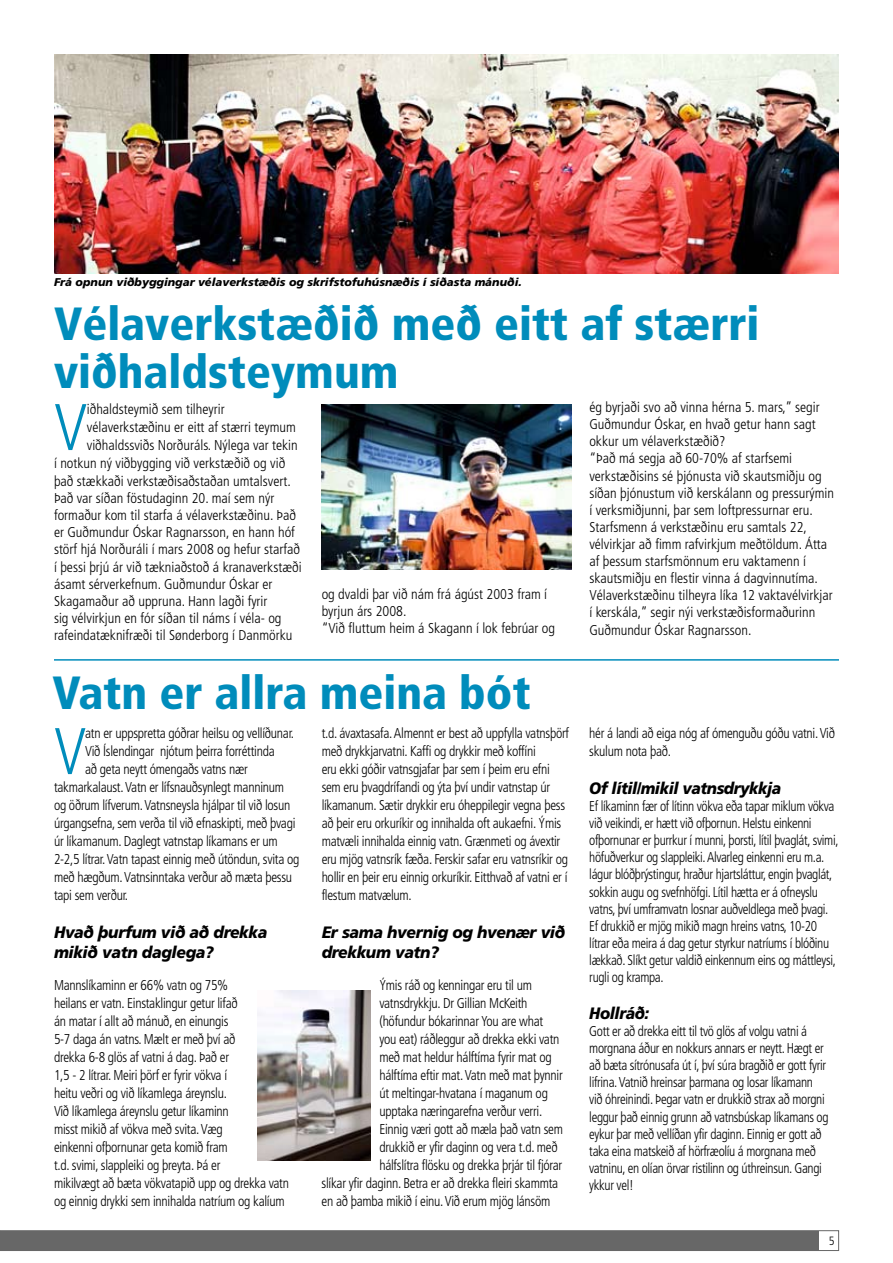
<style>
.page{position:relative;width:893px;height:1263px;background:#fff}
.page>*{position:absolute;margin:0;border:0;box-sizing:border-box;transform-origin:0 0}
.t1{font:300 condensed 65.85px "Frutiger";color:#008cbb}
.t2{font:300 condensed 65.85px "Frutiger";color:#008cbb;scale:.95 1}
.t3{font:900 condensed 46.5px/48px "Frutiger";color:#008cbb}
.t4{font:italic 900 16.5px/19.8px "Frutiger";letter-spacing:-.02em;color:#000;scale:.95 1}
.t5{font:italic 900 16.5px "Frutiger";letter-spacing:-.02em;color:#000;scale:.93 1}
.t6{font:300 condensed 14.25px/18px "Frutiger";letter-spacing:-.02em;color:#000;scale:.95 1}
.t7{font:300 condensed 14.25px/17.1px "Frutiger";color:#000}
.t8{font:300 condensed 14.25px/17.1px "Frutiger";letter-spacing:-.02em;color:#000;scale:.93 1}
.t9{font:300 condensed 12px "Frutiger";color:#000}
.t10{font:italic 900 11.25px "Frutiger";color:#000}
</style>
<div class="page">
<svg style="left:0;top:1230px;width:839px;height:21px"></svg>
<div style="left:0;top:1231px;width:819px;height:19px;background:#676767"></div>
<img style="left:54px;top:54px;width:785px;height:220px">
<img style="left:322px;top:404px;width:249px;height:166px">
<img style="left:257px;top:990px;width:114px;height:171px">
<hr style="left:54px;top:659px;width:785px;height:2px;background:#008cbb">
<p class="t10" style="left:54px;top:276px;width:469px">Frá opnun viðbyggingar vélaverkstæðis og skrifstofuhúsnæðis í síðasta mánuði.</p>
<h2 class="t3" style="left:54px;top:300px;width:707px">Vélaverkstæðið með eitt af stærri viðhaldsteymum</h2>
<h1 class="t1" style="left:54px;top:390px;width:35px">V</h1>
<p class="t7" style="left:87px;top:401px;width:139px">iðhaldsteymið sem tilheyrir</p>
<p class="t7" style="left:87px;top:419px;width:211px">vélaverkstæðinu er eitt af stærri teymum</p>
<p class="t7" style="left:87px;top:437px;width:212px">viðhaldssviðs Norðuráls. Nýlega var tekin</p>
<p class="t7" style="left:54px;top:455px;width:233px">í notkun ný viðbygging við verkstæðið og við</p>
<p class="t7" style="left:54px;top:473px;width:238px">það stækkaði verkstæðisaðstaðan umtalsvert.</p>
<p class="t7" style="left:54px;top:490px;width:222px">Það var síðan föstudaginn 20. maí sem nýr</p>
<p class="t7" style="left:54px;top:507px;width:243px">formaður kom til starfa á vélaverkstæðinu. Það</p>
<p class="t7" style="left:54px;top:524px;width:242px">er Guðmundur Óskar Ragnarsson, en hann hóf</p>
<p class="t7" style="left:54px;top:541px;width:248px">störf hjá Norðuráli í mars 2008 og hefur starfað</p>
<p class="t7" style="left:54px;top:558px;width:249px">í þessi þrjú ár við tækniaðstoð á kranaverkstæði</p>
<p class="t7" style="left:54px;top:575px;width:220px">ásamt sérverkefnum. Guðmundur Óskar er</p>
<p class="t7" style="left:54px;top:592px;width:215px">Skagamaður að uppruna. Hann lagði fyrir</p>
<p class="t7" style="left:54px;top:610px;width:229px">sig vélvirkjun en fór síðan til náms í véla- og</p>
<p class="t7" style="left:54px;top:627px;width:240px">rafeindatæknifræði til Sønderborg í Danmörku</p>
<p class="t7" style="left:322px;top:586px;width:235px">og dvaldi þar við nám frá ágúst 2003 fram í byrjun árs 2008.<br>“Við fluttum heim á Skagann í lok febrúar og</p>
<h2 class="t3" style="left:52px;top:668px;width:480px">Vatn er allra meina bót</h2>
<h1 class="t2" style="left:54px;top:714px;width:36px">V</h1>
<p class="t6" style="left:85px;top:724px;width:221px">atn er uppspretta góðrar heilsu og vellíðunar.</p>
<p class="t6" style="left:322px;top:724px;width:262px">t.d. ávaxtasafa. Almennt er best að uppfylla vatnsþörf með drykkjarvatni. Kaffi og drykkir með koffíni<br>eru ekki góðir vatnsgjafar þar sem í þeim eru efni sem eru þvagdrífandi og ýta því undir vatnstap úr líkamanum. Sætir drykkir eru óheppilegir vegna þess að þeir eru orkuríkir og innihalda oft aukaefni. Ýmis matvæli innihalda einnig vatn. Grænmeti og ávextir eru mjög vatnsrík fæða. Ferskir safar eru vatnsríkir og hollir en þeir eru einnig orkuríkir. Eitthvað af vatni er í flestum matvælum.</p>
<p class="t4" style="left:322px;top:922px;width:258px">Er sama hvernig og hvenær við drekkum vatn?</p>
<p class="t6" style="left:379px;top:976px;width:162px">Ýmis ráð og kenningar eru til um</p>
<p class="t6" style="left:379px;top:994px;width:157px">vatnsdrykkju. Dr Gillian McKeith</p>
<p class="t6" style="left:379px;top:1012px;width:174px">(höfundur bókarinnar You are what</p>
<p class="t6" style="left:379px;top:1030px;width:191px">you eat) ráðleggur að drekka ekki vatn</p>
<p class="t6" style="left:379px;top:1048px;width:183px">með mat heldur hálftíma fyrir mat og</p>
<p class="t6" style="left:379px;top:1066px;width:195px">hálftíma eftir mat. Vatn með mat þynnir</p>
<p class="t6" style="left:379px;top:1084px;width:179px">út meltingar-hvatana í maganum og</p>
<p class="t6" style="left:379px;top:1102px;width:173px">upptaka næringarefna verður verri.</p>
<p class="t6" style="left:379px;top:1120px;width:195px">Einnig væri gott að mæla það vatn sem</p>
<p class="t6" style="left:379px;top:1138px;width:189px">drukkið er yfir daginn og vera t.d. með</p>
<p class="t6" style="left:379px;top:1156px;width:194px">hálfslítra flösku og drekka þrjár til fjórar</p>
<p class="t6" style="left:322px;top:1174px;width:251px">slíkar yfir daginn. Betra er að drekka fleiri skammta</p>
<p class="t6" style="left:322px;top:1192px;width:242px">en að þamba mikið í einu. Við erum mjög lánsöm</p>
<p class="t6" style="left:85px;top:742px;width:201px">Við Íslendingar njótum þeirra forréttinda</p>
<p class="t6" style="left:85px;top:760px;width:173px">að geta neytt ómengaðs vatns nær</p>
<p class="t6" style="left:54px;top:778px;width:244px">takmarkalaust. Vatn er lífsnauðsynlegt manninum</p>
<p class="t6" style="left:54px;top:796px;width:250px">og öðrum lífverum. Vatnsneysla hjálpar til við losun</p>
<p class="t6" style="left:54px;top:814px;width:256px">úrgangsefna, sem verða til við efnaskipti, með þvagi</p>
<p class="t6" style="left:54px;top:832px;width:237px">úr líkamanum. Daglegt vatnstap líkamans er um</p>
<p class="t6" style="left:54px;top:850px;width:260px">2-2,5 lítrar. Vatn tapast einnig með útöndun, svita og</p>
<p class="t6" style="left:54px;top:868px;width:252px">með hægðum. Vatnsinntaka verður að mæta þessu</p>
<p class="t6" style="left:54px;top:886px;width:80px">tapi sem verður.</p>
<p class="t4" style="left:54px;top:922px;width:226px">Hvað þurfum við að drekka mikið vatn daglega?</p>
<p class="t6" style="left:54px;top:976px;width:249px">Mannslíkaminn er 66% vatn og 75%<br>heilans er vatn. Einstaklingur getur lifað<br>án matar í allt að mánuð, en einungis<br>5-7 daga án vatns. Mælt er með því að<br>drekka 6-8 glös af vatni á dag. Það er<br>1,5 - 2 lítrar. Meiri þörf er fyrir vökva í<br>heitu veðri og við líkamlega áreynslu.<br>Við líkamlega áreynslu getur líkaminn<br>misst mikið af vökva með svita. Væg<br>einkenni ofþornunar geta komið fram<br>t.d. svimi, slappleiki og þreyta. Þá er<br>mikilvægt að bæta vökvatapið upp og drekka vatn og einnig drykki sem innihalda natríum og kalíum</p>
<p class="t7" style="left:589px;top:399px;width:246px">ég byrjaði svo að vinna hérna 5. mars,” segir Guðmundur Óskar, en hvað getur hann sagt okkur um vélaverkstæðið?<br>“Það má segja að 60-70% af starfsemi verkstæðisins sé þjónusta við skautsmiðju og síðan þjónustum við kerskálann og pressurýmin í verksmiðjunni, þar sem loftpressurnar eru.<br>Starfsmenn á verkstæðinu eru samtals 22, vélvirkjar að fimm rafvirkjum meðtöldum. Átta af þessum starfsmönnum eru vaktamenn í skautsmiðju en flestir vinna á dagvinnutíma.<br>Vélaverkstæðinu tilheyra líka 12 vaktavélvirkjar í kerskála,” segir nýi verkstæðisformaðurinn Guðmundur Óskar Ragnarsson.</p>
<p class="t6" style="left:589px;top:724px;width:260px">hér á landi að eiga nóg af ómenguðu góðu vatni. Við skulum nota það.</p>
<p class="t5" style="left:589px;top:778px;width:208px">Of lítil/mikil vatnsdrykkja</p>
<p class="t8" style="left:589px;top:798px;width:269px">Ef líkaminn fær of lítinn vökva eða tapar miklum vökva við veikindi, er hætt við ofþornun. Helstu einkenni ofþornunar er þurrkur í munni, þorsti, lítil þvaglát, svimi, höfuðverkur og slappleiki. Alvarleg einkenni eru m.a. lágur blóðþrýstingur, hraður hjartsláttur, engin þvaglát, sokkin augu og svefnhöfgi. Lítil hætta er á ofneyslu vatns, því umframvatn losnar auðveldlega með þvagi.<br>Ef drukkið er mjög mikið magn hreins vatns, 10-20 lítrar eða meira á dag getur styrkur natríums í blóðinu lækkað. Slíkt getur valdið einkennum eins og máttleysi, rugli og krampa.</p>
<p class="t5" style="left:589px;top:1003px;width:66px">Hollráð:</p>
<p class="t8" style="left:589px;top:1023px;width:259px">Gott er að drekka eitt til tvö glös af volgu vatni á morgnana áður en nokkurs annars er neytt. Hægt er að bæta sítrónusafa út í, því súra bragðið er gott fyrir lifrina. Vatnið hreinsar þarmana og losar líkamann við óhreinindi. Þegar vatn er drukkið strax að morgni leggur það einnig grunn að vatnsbúskap líkamans og eykur þar með vellíðan yfir daginn. Einnig er gott að taka eina matskeið af hörfræolíu á morgnana með vatninu, en olían örvar ristilinn og úthreinsun. Gangi ykkur vel!</p>
<p class="t9" style="left:829px;top:1234px;width:7px">5</p>
</div>
